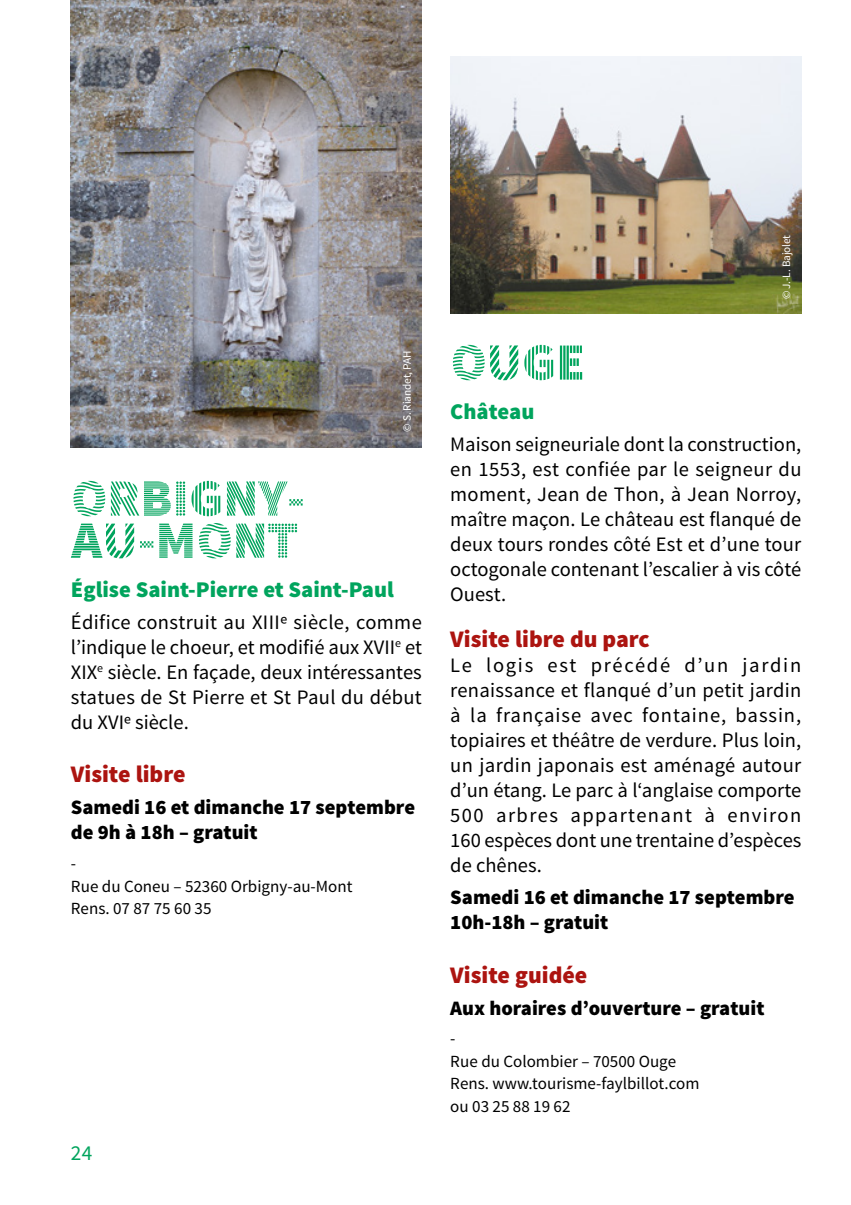
<style>
.page{position:relative;width:851px;height:1205px;background:#fff}
.page>*{position:absolute;margin:0;border:0;box-sizing:border-box;transform-origin:0 0}
.t1{font:52.5px/42px "Source Sans Pro DISPLAY";color:#00a45d}
.t2{font:900 23.75px "Source Sans Pro";color:#ac1410}
.t3{font:900 22.5px "Source Sans Pro";color:#00a45d}
.t4{font:21.25px "Source Sans Pro";color:#00a45d}
.t5{font:20.5px/25px "Source Sans Pro";color:#000;text-align:justify}
.t6{font:900 20.5px/25px "Source Sans Pro";color:#000}
.t7{font:17px/22.5px "Source Sans Pro";color:#000}
.t8{font:11.25px "Source Sans Pro";letter-spacing:-.01em;color:#fff}
</style>
<div class="page">
<img style="left:450px;top:57px;width:351px;height:256px">
<img style="left:71px;top:0;width:351px;height:448px">
<p class="t8" style="left:400px;top:432px;width:83px;rotate:-90deg">© S. Riandet, PAH</p>
<h1 class="t1" style="left:71px;top:479px;width:235px">ORBIGNY-<br>AU-MONT</h1>
<p class="t3" style="left:71px;top:575px;width:324px">Église Saint-Pierre et Saint-Paul</p>
<p class="t5" style="left:71px;top:610px;width:352px">Édifice construit au XIIIᵉ siècle, comme l’indique le choeur, et modifié aux XVII<sup>e</sup> et XIX<sup>e</sup> siècle. En façade, deux intéressantes statues de St Pierre et St Paul du début du XVIᵉ siècle.</p>
<p class="t2" style="left:71px;top:759px;width:116px">Visite libre</p>
<p class="t6" style="left:71px;top:796px;width:345px">Samedi 16 et dimanche 17 septembre de 9h à 18h – gratuit</p>
<p class="t7" style="left:71px;top:852px;width:283px">-<br>Rue du Coneu – 52360 Orbigny-au-Mont<br>Rens. 07 87 75 60 35</p>
<p class="t4" style="left:71px;top:1140px;width:23px">24</p>
<p class="t8" style="left:779px;top:299px;width:66px;rotate:-90deg">© J.-L. Bajolet</p>
<h1 class="t1" style="left:450px;top:343px;width:136px">OUGE</h1>
<p class="t3" style="left:450px;top:397px;width:86px">Château</p>
<p class="t5" style="left:450px;top:432px;width:352px">Maison seigneuriale dont la construction, en 1553, est confiée par le seigneur du moment, Jean de Thon, à Jean Norroy, maître maçon. Le château est flanqué de deux tours rondes côté Est et d’une tour octogonale contenant l’escalier à vis côté Ouest.</p>
<p class="t2" style="left:450px;top:624px;width:201px">Visite libre du parc</p>
<p class="t5" style="left:450px;top:653px;width:352px">Le logis est précédé d’un jardin renaissance et flanqué d’un petit jardin à la française avec fontaine, bassin, topiaires et théâtre de verdure. Plus loin, un jardin japonais est aménagé autour d’un étang. Le parc à l‘anglaise comporte 500 arbres appartenant à environ 160 espèces dont une trentaine d’espèces de chênes.</p>
<p class="t6" style="left:450px;top:886px;width:345px">Samedi 16 et dimanche 17 septembre<br>10h-18h – gratuit</p>
<p class="t2" style="left:450px;top:959px;width:139px">Visite guidée</p>
<p class="t6" style="left:450px;top:996px;width:316px">Aux horaires d’ouverture – gratuit</p>
<p class="t7" style="left:450px;top:1028px;width:250px">-<br>Rue du Colombier – 70500 Ouge<br>Rens. www.tourisme-faylbillot.com ou 03 25 88 19 62</p>
</div>
